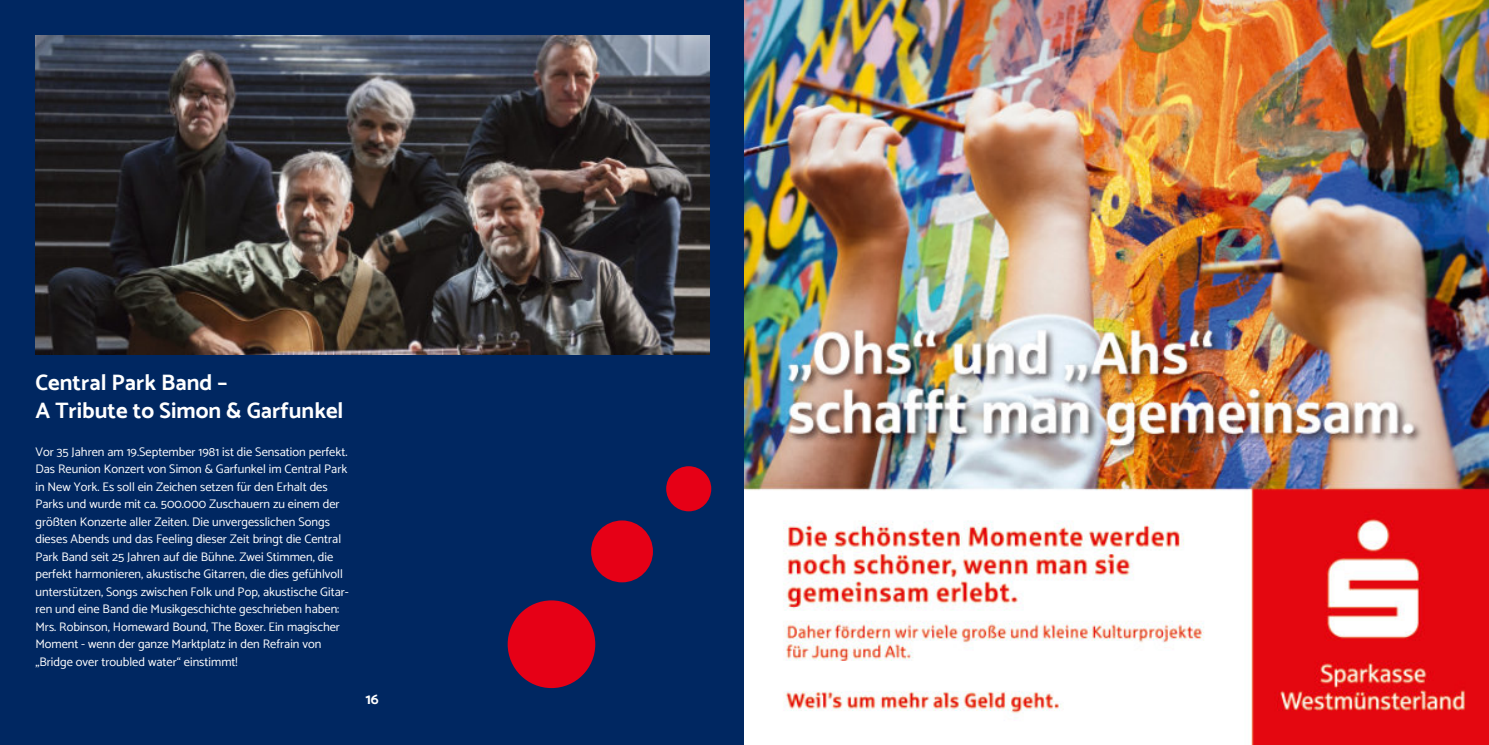
<style>
.page{position:relative;width:1489px;height:745px;background:#fff}
.page>*{position:absolute;margin:0;border:0;box-sizing:border-box;transform-origin:0 0}
.t1{font:700 22.5px/27.5px "Catamaran";color:#fff}
.t2{font:700 15px "Catamaran";color:#fff}
.t3{font:12.5px/17.5px "Catamaran";color:#fff}
</style>
<div class="page">
<div style="left:0;top:0;width:744px;height:744px;background:#002761"></div>
<img style="left:35px;top:35px;width:674px;height:319px">
<img style="left:744px;top:0;width:744px;height:744px">
<div style="left:507px;top:600px;width:88px;height:87px;background:#e60016;border-radius:50%"></div>
<div style="left:591px;top:520px;width:62px;height:62px;background:#e60016;border-radius:50%"></div>
<div style="left:666px;top:466px;width:45px;height:45px;background:#e60016;border-radius:50%"></div>
<h1 class="t1" style="left:35px;top:368px;width:309px">Central Park Band –<br>A Tribute to Simon &amp; Garfunkel</h1>
<p class="t3" style="left:35px;top:442px;width:315px">Vor 35 Jahren am 19.September 1981 ist die Sensation perfekt.<br>Das Reunion Konzert von Simon &amp; Garfunkel im Central Park in New York. Es soll ein Zeichen setzen für den Erhalt des Parks und wurde mit ca. 500.000 Zuschauern zu einem der größten Konzerte aller Zeiten. Die unvergesslichen Songs dieses Abends und das Feeling dieser Zeit bringt die Central Park Band seit 25 Jahren auf die Bühne. Zwei Stimmen, die perfekt harmonieren, akustische Gitarren, die dies gefühlvoll unterstützen, Songs zwischen Folk und Pop, akustische Gitar&shy;ren und eine Band die Musikgeschichte geschrieben haben:<br>Mrs. Robinson, Homeward Bound, The Boxer. Ein magischer Moment - wenn der ganze Marktplatz in den Refrain von „Bridge over troubled water“ einstimmt!</p>
<p class="t2" style="left:365px;top:689px;width:15px">16</p>
</div>
